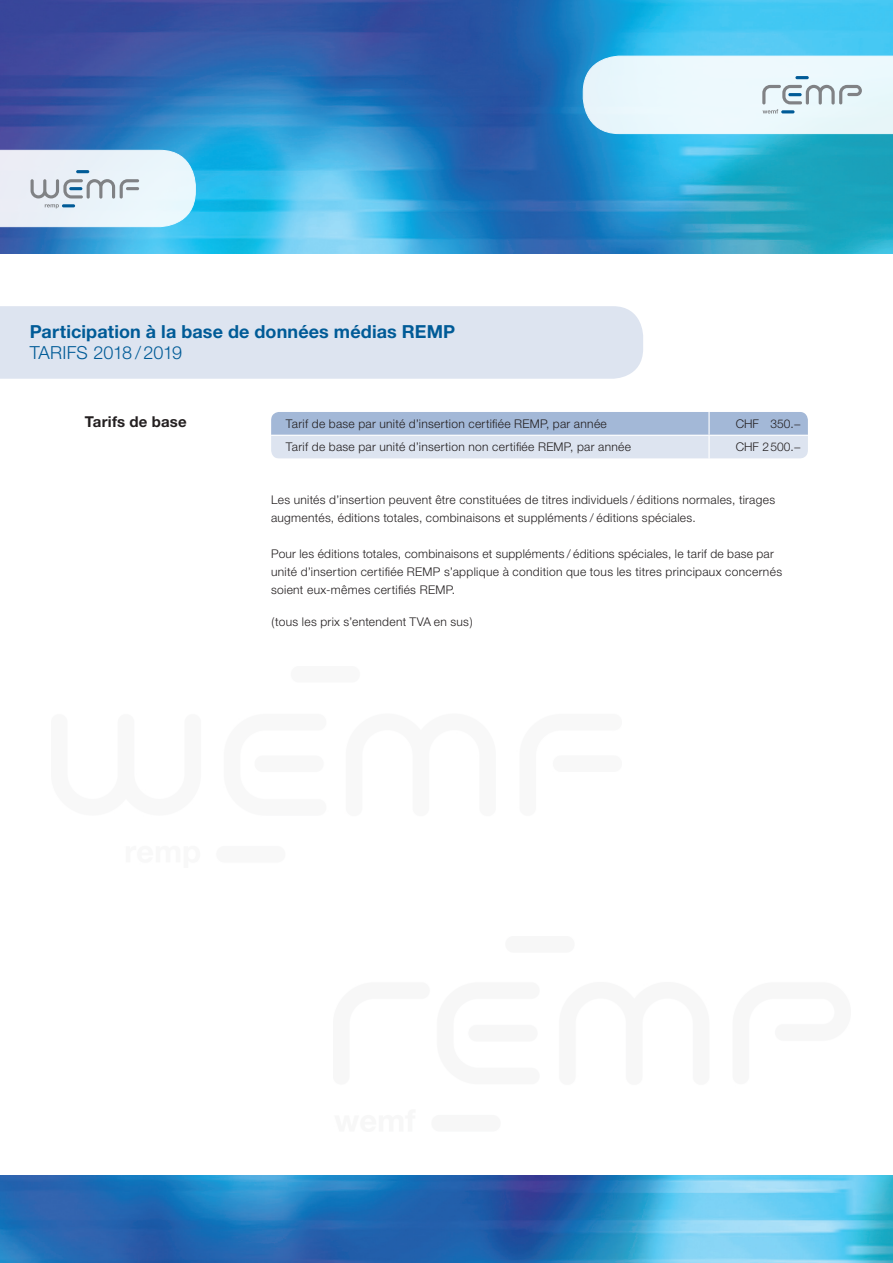
<style>
.page{position:relative;width:893px;height:1263px;background:#fff}
.page>*{position:absolute;margin:0;border:0;box-sizing:border-box;transform-origin:0 0}
.t1{font:700 18px "Helvetica Neue LT Std";letter-spacing:.005em;color:#005b97}
.t2{font:300 18px "Helvetica Neue LT Std";letter-spacing:-.005em;color:#005b97}
.t3{font:700 15px "Helvetica Neue LT Std";letter-spacing:.015em;color:#231f20}
.t4{font:300 12px/18px "Helvetica Neue LT Std";letter-spacing:.025em;color:#231f20}
</style>
<div class="page">
<img style="left:0;top:0;width:893px;height:253px">
<img style="left:0;top:1176px;width:893px;height:87px">
<div style="left:0;top:306px;width:643px;height:73px;background:#dde4f0"></div>
<svg style="left:272px;top:412px;width:535px;height:46px;background:#c0cee3"></svg>
<hr style="left:271px;top:435px;width:438px;height:1px;background:#fff">
<hr style="left:709px;top:435px;width:99px;height:1px;background:#fff">
<hr style="left:708px;top:412px;width:2px;height:23px;background:#fff">
<hr style="left:708px;top:436px;width:2px;height:23px;background:#fff">
<div style="left:267px;top:678px;width:545px;height:219px;border:4px solid #fff;border-radius:11px"></div>
<div style="left:267px;top:407px;width:545px;height:56px;border:4px solid #fff;border-radius:11px"></div>
<svg style="left:0;top:149px;width:196px;height:78px;background:#dae8f1"></svg>
<svg style="left:582px;top:55px;width:311px;height:79px;background:#e0f1f7"></svg>
<hr style="left:788px;top:93px;width:14px;height:3px;background:#005b97;border-radius:2px">
<img style="left:267px;top:678px;width:355px;height:189px">
<h1 class="t1" style="left:30px;top:321px;width:427px">Participation à la base de données médias REMP</h1>
<h1 class="t2" style="left:30px;top:342px;width:154px">TARIFS 2018 /2019</h1>
<p class="t3" style="left:85px;top:413px;width:104px">Tarifs de base</p>
<p class="t4" style="left:286px;top:414px;width:322px">Tarif de base par unité d’insertion certifiée REMP, par année</p>
<p class="t4" style="left:736px;top:414px;width:67px">CHF 350.−</p>
<p class="t4" style="left:286px;top:438px;width:347px">Tarif de base par unité d’insertion non certifiée REMP, par année</p>
<p class="t4" style="left:736px;top:438px;width:67px">CHF 2500.−</p>
<p class="t4" style="left:271px;top:490px;width:506px">Les unités d’insertion peuvent être constituées de titres individuels / éditions normales, tirages augmentés, éditions totales, combinaisons et suppléments / éditions spéciales.</p>
<p class="t4" style="left:271px;top:544px;width:513px">Pour les éditions totales, combinaisons et suppléments / éditions spéciales, le tarif de base par unité d’insertion certifiée REMP s’applique à condition que tous les titres principaux concernés soient eux-mêmes certifiés REMP.</p>
<p class="t4" style="left:271px;top:612px;width:203px">(tous les prix s’entendent TVA en sus)</p>
</div>
